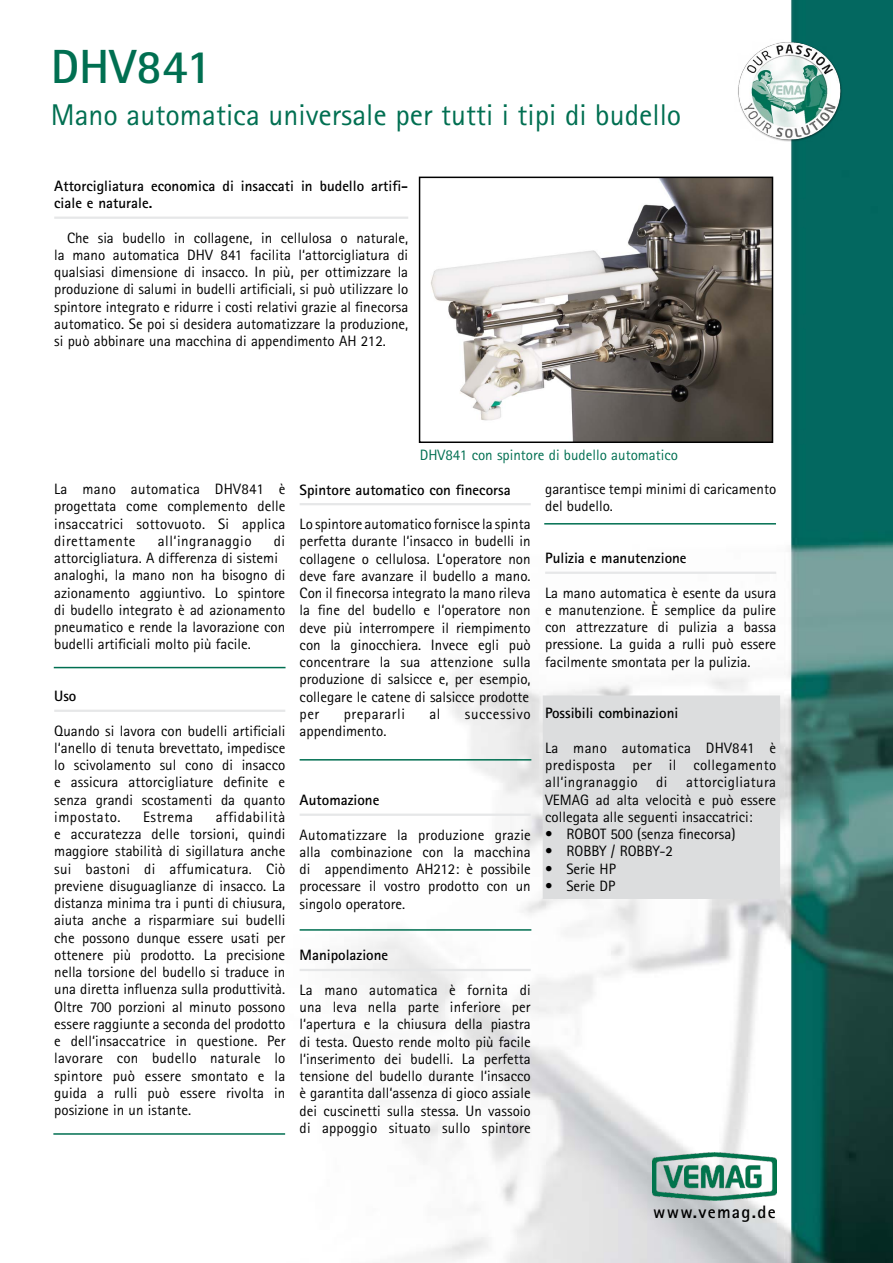
<style>
.page{position:relative;width:893px;height:1263px;background:#fff}
.page>*{position:absolute;margin:0;border:0;box-sizing:border-box;transform-origin:0 0}
.t1{font:700 48px "Rotis Sans Serif";color:#006f51}
.t2{font:30px "Rotis Sans Serif";color:#006f51}
.t3{font:700 18px "Rotis Sans Serif";letter-spacing:.07em;color:#000}
.t4{font:15px/17.2px "Rotis Sans Serif";color:#000;text-align:justify}
.t5{font:700 15px/17.2px "Rotis Sans Serif";color:#000}
.t6{font:15px "Rotis Sans Serif";color:#006f51}
.t7{font:15px "Rotis Sans Serif";letter-spacing:.035em;color:#000}
.t8{font:15px "Rotis Sans Serif";letter-spacing:.03em;color:#000}
</style>
<div class="page">
<img style="left:273px;top:0;width:619px;height:1263px">
<img style="left:653px;top:1152px;width:123px;height:48px">
<img style="left:732px;top:37px;width:115px;height:109px">
<img style="left:422px;top:180px;width:348px;height:260px">
<div style="left:419px;top:177px;width:354px;height:266px;border:2px solid #000"></div>
<div style="left:543px;top:695px;width:237px;height:204px;background:#dcddde"></div>
<hr style="left:300px;top:503px;width:231px;height:2px;background:#e6e7e8">
<hr style="left:300px;top:813px;width:231px;height:3px;background:#e6e7e8">
<hr style="left:300px;top:969px;width:231px;height:2px;background:#e6e7e8">
<hr style="left:545px;top:572px;width:231px;height:2px;background:#e6e7e8">
<hr style="left:54px;top:710px;width:231px;height:2px;background:#e6e7e8">
<hr style="left:54px;top:217px;width:354px;height:2px;background:#e6e7e8">
<hr style="left:54px;top:667px;width:232px;height:1px;background:#006f51">
<hr style="left:300px;top:929px;width:231px;height:2px;background:#006f51">
<hr style="left:544px;top:523px;width:232px;height:1px;background:#006f51">
<hr style="left:53px;top:1133px;width:232px;height:2px;background:#006f51">
<hr style="left:300px;top:759px;width:231px;height:1px;background:#006f51">
<h1 class="t1" style="left:51px;top:36px;width:162px">DHV841</h1>
<h2 class="t2" style="left:51px;top:97px;width:632px">Mano automatica universale per tutti i tipi di budello</h2>
<p class="t5" style="left:54px;top:177px;width:355px">Attorcigliatura economica di insaccati in budello artifi&shy;ciale e naturale.</p>
<p class="t4" style="left:54px;top:229px;width:356px;text-indent:13px">Che sia budello in collagene, in cellulosa o naturale, la mano automatica DHV 841 facilita l‘attorcigliatura di qualsiasi dimensione di insacco. In più, per ottimizzare la produzione di salumi in budelli artificiali, si può utilizzare lo spintore integrato e ridurre i costi relativi grazie al finecorsa automatico. Se poi si desidera automatizzare la produzione, si può abbinare una macchina di appendimento AH 212.</p>
<p class="t6" style="left:420px;top:446px;width:260px">DHV841 con spintore di budello automatico</p>
<p class="t4" style="left:54px;top:480px;width:233px">La mano automatica DHV841 è progettata come complemento delle insaccatrici sottovuoto. Si applica direttamente</p>
<p class="t4" style="left:54px;top:532px;width:233px;text-align:left;text-indent:220px">di attorcigliatura. A differenza di sistemi analoghi, la mano non ha bisogno di azionamento aggiuntivo. Lo spintore di budello integrato è ad azionamento pneumatico e rende la lavorazione con budelli artificiali molto più facile.</p>
<p class="t5" style="left:54px;top:687px;width:24px">Uso</p>
<p class="t4" style="left:54px;top:722px;width:233px">Quando si lavora con budelli artificiali l‘anello di tenuta brevettato, impedisce lo scivolamento sul cono di insacco e assicura attorcigliature definite e senza grandi scostamenti da quanto impostato.</p>
<p class="t8" style="left:158px;top:532px;width:95px">all‘ingranaggio</p>
<p class="t4" style="left:54px;top:808px;width:233px;text-indent:161px">affidabilità e accuratezza delle torsioni, quindi maggiore stabilità di sigillatura anche sui bastoni di affumicatura. Ciò previene disuguaglianze di insacco. La distanza minima tra i punti di chiusura, aiuta anche a risparmiare sui budelli che possono dunque essere usati per ottenere più prodotto. La precisione nella torsione del budello si traduce in una diretta influenza sulla produttività.<br>Oltre 700 porzioni al minuto possono essere raggiunte a seconda del prodotto e dell‘insaccatrice in questione. Per lavorare con budello naturale lo spintore può essere smontato e la guida a rulli può essere rivolta in posizione in un istante.</p>
<p class="t7" style="left:143px;top:808px;width:51px">Estrema</p>
<p class="t5" style="left:300px;top:481px;width:213px">Spintore automatico con finecorsa</p>
<p class="t4" style="left:300px;top:515px;width:233px">Lo spintore automatico fornisce la spinta perfetta durante l‘insacco in budelli in collagene o cellulosa. L‘operatore non deve fare avanzare il budello a mano.<br>Con il finecorsa integrato la mano rileva la fine del budello e l‘operatore non deve più interrompere il riempimento con la ginocchiera. Invece egli può concentrare la sua attenzione sulla produzione di salsicce e, per esempio, collegare le catene di salsicce prodotte per</p>
<p class="t7" style="left:344px;top:705px;width:63px">prepararli</p>
<p class="t4" style="left:429px;top:705px;width:13px">al</p>
<p class="t7" style="left:465px;top:705px;width:67px">successivo</p>
<p class="t4" style="left:300px;top:722px;width:88px">appendimento.</p>
<p class="t5" style="left:300px;top:791px;width:81px">Automazione</p>
<p class="t4" style="left:300px;top:826px;width:233px">Automatizzare la produzione grazie alla combinazione con la macchina di appendimento AH212: è possibile processare il vostro prodotto con un singolo operatore.</p>
<p class="t5" style="left:300px;top:946px;width:90px">Manipolazione</p>
<p class="t4" style="left:300px;top:981px;width:233px">La mano automatica è fornita di una leva nella parte inferiore per l‘apertura e la chiusura della piastra di testa. Questo rende molto più facile l‘inserimento dei budelli. La perfetta tensione del budello durante l‘insacco è garantita dall‘assenza di gioco assiale dei cuscinetti sulla stessa. Un vassoio di appoggio situato sullo spintore</p>
<p class="t4" style="left:545px;top:480px;width:233px">garantisce tempi minimi di caricamento del budello.</p>
<p class="t5" style="left:545px;top:549px;width:143px">Pulizia e manutenzione</p>
<p class="t4" style="left:545px;top:584px;width:233px">La mano automatica è esente da usura e manutenzione. È semplice da pulire con attrezzature di pulizia a bassa pressione. La guida a rulli può essere facilmente smontata per la pulizia.</p>
<p class="t5" style="left:545px;top:704px;width:135px">Possibili combinazioni</p>
<p class="t4" style="left:545px;top:739px;width:233px">La mano automatica DHV841 è predisposta per il collegamento all‘ingranaggio</p>
<p class="t4" style="left:545px;top:774px;width:233px;text-indent:141px">attorcigliatura VEMAG ad alta velocità e può essere collegata alle seguenti insaccatrici:</p>
<p class="t4" style="left:545px;top:825px;width:192px">• ROBOT 500 (senza finecorsa)</p>
<p class="t4" style="left:545px;top:843px;width:129px">• ROBBY / ROBBY-2</p>
<p class="t4" style="left:545px;top:860px;width:72px">• Serie HP</p>
<p class="t4" style="left:545px;top:877px;width:72px">• Serie DP</p>
<p class="t4" style="left:656px;top:774px;width:13px">di</p>
<p class="t3" style="left:653px;top:1201px;width:124px">www.vemag.de</p>
</div>
